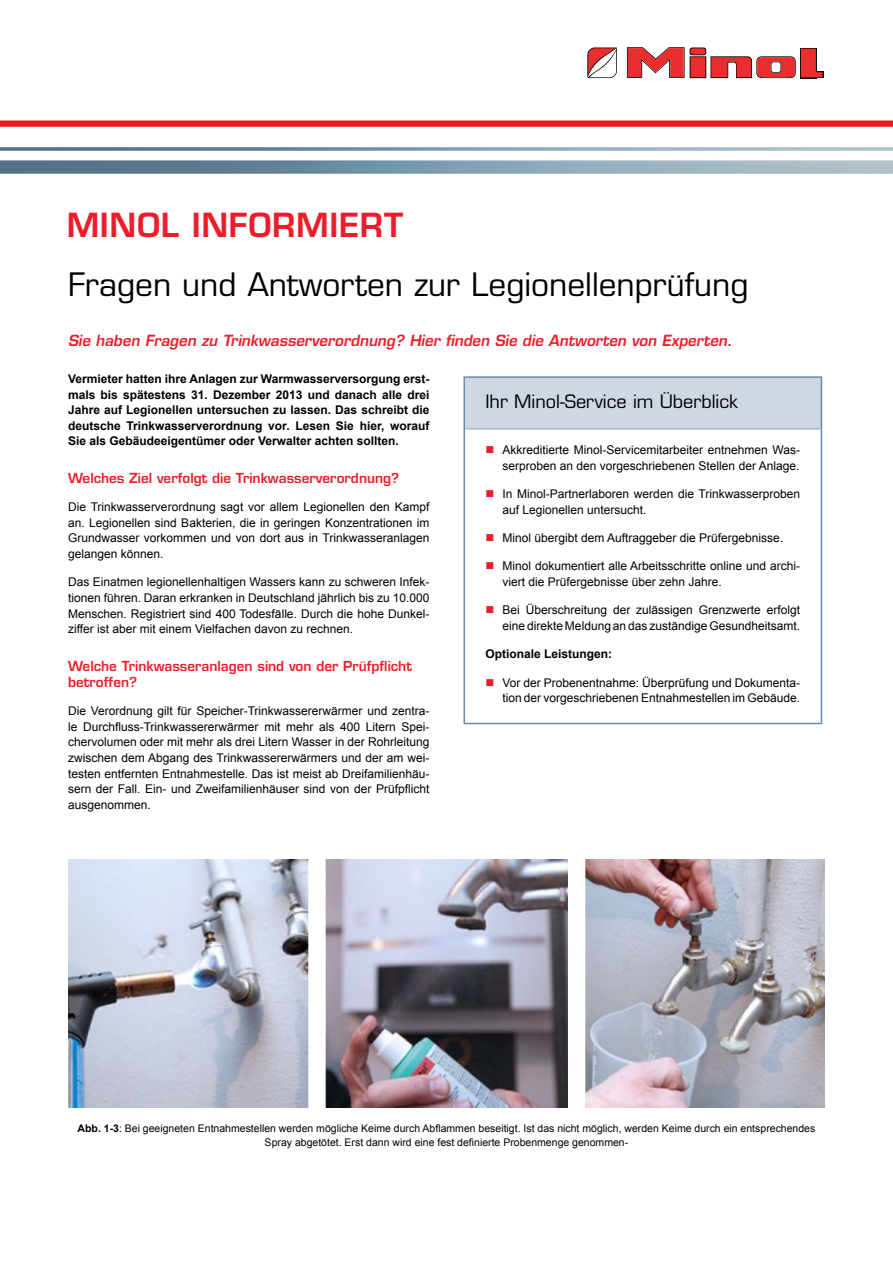
<style>
.page{position:relative;width:893px;height:1263px;background:#fff}
.page>*{position:absolute;margin:0;border:0;box-sizing:border-box;transform-origin:0 0}
.t1{font:600 32.4px "Eurostile LT Std";letter-spacing:.02em;color:#ed1c29}
.t2{font:31.5px "Eurostile LT Std";color:#000}
.t3{font:18px "Eurostile LT Std";color:#000}
.t4{font:italic 600 15px "Eurostile LT Std";color:#ed1c29}
.t5{font:600 13.5px/16.2px "Eurostile LT Std";color:#ed1c29}
.t6{font:12px/15.6px "Arial";color:#000}
.t7{font:700 12px/15.6px "Arial";color:#000;text-align:justify}
.t8{font:10.5px/13.5px "Arial";color:#000;text-align:center}
.s1{font-weight:700}
</style>
<div class="page">
<img style="left:0;top:120px;width:893px;height:54px">
<svg style="left:587px;top:47px;width:30px;height:31px"></svg>
<svg style="left:627px;top:47px;width:195px;height:31px"></svg>
<div style="left:464px;top:377px;width:357px;height:52px;background:#ced7e2"></div>
<hr style="left:463px;top:376px;width:359px;height:2px;background:#668ba7">
<hr style="left:463px;top:378px;width:2px;height:51px;background:#668ba7">
<hr style="left:821px;top:378px;width:1px;height:51px;background:#668ba7">
<hr style="left:463px;top:429px;width:2px;height:294px;background:#668ba7">
<hr style="left:821px;top:429px;width:1px;height:294px;background:#668ba7">
<hr style="left:463px;top:723px;width:359px;height:1px;background:#668ba7">
<hr style="left:465px;top:428px;width:356px;height:2px;background:#a8bbcd">
<img style="left:68px;top:859px;width:757px;height:249px">
<h1 class="t1" style="left:67px;top:205px;width:338px">MINOL INFORMIERT</h1>
<h2 class="t2" style="left:68px;top:265px;width:682px">Fragen und Antworten zur Legionellenprüfung</h2>
<p class="t4" style="left:68px;top:331px;width:669px">Sie haben Fragen zu Trinkwasserverordnung? Hier finden Sie die Antworten von Experten.</p>
<p class="t7" style="left:68px;top:371px;width:363px">Vermieter hatten ihre Anlagen zur Warmwasserversorgung erst&shy;mals bis spätestens 31. Dezember 2013 und danach alle drei Jahre auf Legionellen untersuchen zu lassen. Das schreibt die deutsche Trinkwasserverordnung vor. Lesen Sie hier, worauf Sie als Gebäudeeigentümer oder Verwalter achten sollten.</p>
<p class="t5" style="left:68px;top:470px;width:333px">Welches Ziel verfolgt die Trinkwasserverordnung?</p>
<p class="t6" style="left:68px;top:499px;width:363px;text-align:justify">Die Trinkwasserverordnung sagt vor allem Legionellen den Kampf an. Legionellen sind Bakterien, die in geringen Konzentrationen im Grundwasser vorkommen und von dort aus in Trinkwasseranlagen gelangen können.</p>
<p class="t6" style="left:68px;top:574px;width:363px;text-align:justify">Das Einatmen legionellenhaltigen Wassers kann zu schweren Infek&shy;tionen führen. Daran erkranken in Deutschland jährlich bis zu 10.000<br>Menschen. Registriert sind 400 Todesfälle. Durch die hohe Dunkel&shy;ziffer ist aber mit einem Vielfachen davon zu rechnen.</p>
<p class="t5" style="left:68px;top:657px;width:346px">Welche Trinkwasseranlagen sind von der Prüfpflicht betroffen?</p>
<p class="t6" style="left:68px;top:703px;width:363px;text-align:justify">Die Verordnung gilt für Speicher-Trinkwassererwärmer und zentra&shy;le Durchfluss-Trinkwassererwärmer mit mehr als 400 Litern Spei&shy;chervolumen oder mit mehr als drei Litern Wasser in der Rohrleitung zwischen dem Abgang des Trinkwassererwärmers und der am wei&shy;testen entfernten Entnahmestelle. Das ist meist ab Dreifamilienhäu&shy;sern der Fall. Ein- und Zweifamilienhäuser sind von der Prüfpflicht ausgenommen.</p>
<h3 class="t3" style="left:485px;top:390px;width:254px">Ihr Minol-Service im Überblick</h3>
<p class="t6" style="left:502px;top:442px;width:299px">Akkreditierte Minol-Servicemitarbeiter entnehmen Was&shy;serproben an den vorgeschriebenen Stellen der Anlage.</p>
<p class="t6" style="left:502px;top:486px;width:299px">In Minol-Partnerlaboren werden die Trinkwasserproben auf Legionellen untersucht.</p>
<p class="t6" style="left:502px;top:530px;width:282px">Minol übergibt dem Auftraggeber die Prüfergebnisse.</p>
<p class="t6" style="left:502px;top:558px;width:299px">Minol dokumentiert alle Arbeitsschritte online und archi&shy;viert die Prüfergebnisse über zehn Jahre.</p>
<p class="t6" style="left:502px;top:602px;width:299px">Bei Überschreitung der zulässigen Grenzwerte erfolgt eine direkte Meldung an das zuständige Gesundheitsamt.</p>
<p class="t7" style="left:485px;top:647px;width:128px">Optionale Leistungen:</p>
<p class="t6" style="left:502px;top:675px;width:299px">Vor der Probenentnahme: Überprüfung und Dokumenta&shy;tion der vorgeschriebenen Entnahmestellen im Gebäude.</p>
<p class="t8" style="left:78px;top:1122px;width:739px"><span class="s1">Abb. 1-3</span>: Bei geeigneten Entnahmestellen werden mögliche Keime durch Abflammen beseitigt. Ist das nicht möglich, werden Keime durch ein entsprechendes<br>Spray abgetötet. Erst dann wird eine fest definierte Probenmenge genommen-</p>
</div>
